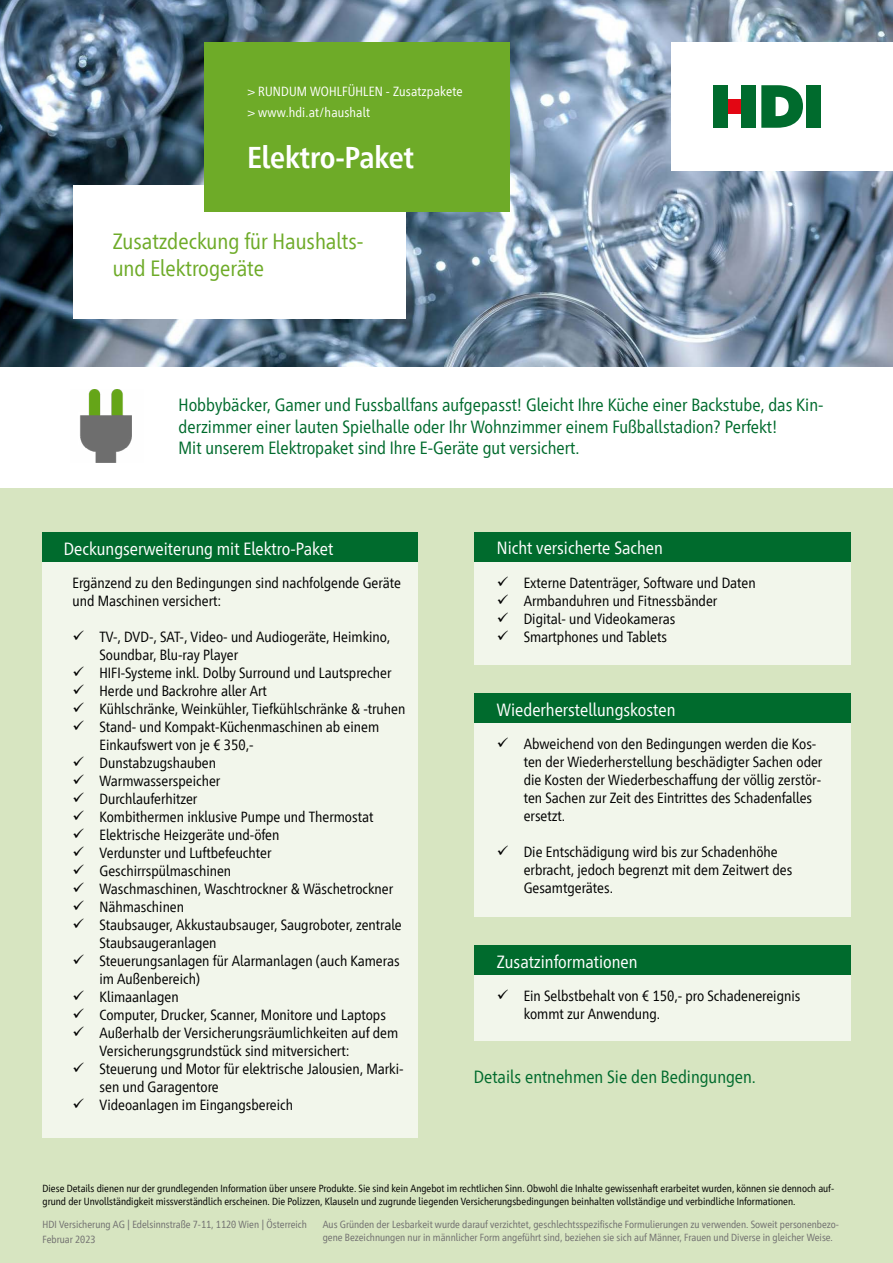
<style>
.page{position:relative;width:893px;height:1263px;background:#fff}
.page>*{position:absolute;margin:0;border:0;box-sizing:border-box;transform-origin:0 0}
.t1{font:700 30px "HDI Pro Cnd";color:#fff}
.t2{font:22.5px/27px "HDI Pro Cnd";color:#6eab28}
.t3{font:18px/21.6px "HDI Pro Cnd";color:#006b2d}
.t4{font:18px "HDI Pro Cnd";color:#fff}
.t5{font:15px/18px "HDI Pro Cnd";color:#000}
.t6{font:13.5px/21px "HDI Pro Cnd";letter-spacing:.01em;color:#fff}
.t7{font:10.5px/13.5px "HDI Pro Cnd";color:#000}
.t8{font:10.5px/12.6px "HDI Pro Cnd";color:#706f6f}
</style>
<div class="page">
<div style="left:0;top:488px;width:893px;height:775px;background:#d7e5c1"></div>
<div style="left:474px;top:559px;width:376px;height:106px;background:#f2f6eb"></div>
<div style="left:474px;top:531px;width:376px;height:30px;background:#006b2d"></div>
<div style="left:43px;top:560px;width:375px;height:577px;background:#f2f6eb"></div>
<div style="left:42px;top:532px;width:376px;height:30px;background:#006b2d"></div>
<img style="left:0;top:0;width:893px;height:366px">
<div style="left:671px;top:42px;width:222px;height:128px;background:#fff"></div>
<svg style="left:761px;top:85px;width:42px;height:43px"></svg>
<div style="left:806px;top:85px;width:15px;height:43px;background:#006b2d"></div>
<div style="left:727px;top:99px;width:14px;height:15px;background:#e30613"></div>
<div style="left:741px;top:85px;width:15px;height:43px;background:#006b2d"></div>
<div style="left:713px;top:85px;width:14px;height:43px;background:#006b2d"></div>
<div style="left:73px;top:186px;width:332px;height:133px;background:#fff"></div>
<div style="left:204px;top:42px;width:306px;height:169px;background:#6eab28"></div>
<div style="left:474px;top:721px;width:376px;height:196px;background:#f2f6eb"></div>
<div style="left:474px;top:693px;width:376px;height:30px;background:#006b2d"></div>
<img style="left:80px;top:390px;width:52px;height:72px">
<div style="left:474px;top:973px;width:376px;height:68px;background:#f2f6eb"></div>
<div style="left:474px;top:945px;width:376px;height:30px;background:#006b2d"></div>
<p class="t6" style="left:247px;top:80px;width:217px">&gt; RUNDUM WOHLFÜHLEN - Zusatzpakete &gt; www.hdi.at/haushalt</p>
<h1 class="t1" style="left:247px;top:135px;width:168px">Elektro-Paket</h1>
<h2 class="t2" style="left:113px;top:226px;width:252px">Zusatzdeckung für Haushalts&shy;und Elektrogeräte</h2>
<p class="t3" style="left:179px;top:393px;width:646px">Hobbybäcker, Gamer und Fussballfans aufgepasst! Gleicht Ihre Küche einer Backstube, das Kin&shy;derzimmer einer lauten Spielhalle oder Ihr Wohnzimmer einem Fußballstadion? Perfekt!<br>Mit unserem Elektropaket sind Ihre E-Geräte gut versichert.</p>
<p class="t4" style="left:64px;top:535px;width:271px">Deckungserweiterung mit Elektro-Paket</p>
<p class="t5" style="left:73px;top:573px;width:330px">Ergänzend zu den Bedingungen sind nachfolgende Geräte und Maschinen versichert:</p>
<p class="t5" style="left:100px;top:627px;width:307px">TV-, DVD-, SAT-, Video- und Audiogeräte, Heimkino, Soundbar, Blu-ray Player<br>HIFI-Systeme inkl. Dolby Surround und Lautsprecher Herde und Backrohre aller Art<br>Kühlschränke, Weinkühler, Tiefkühlschränke &amp; -truhen Stand- und Kompakt-Küchenmaschinen ab einem Einkaufswert von je € 350,-<br>Dunstabzugshauben<br>Warmwasserspeicher<br>Durchlauferhitzer<br>Kombithermen inklusive Pumpe und Thermostat Elektrische Heizgeräte und-öfen<br>Verdunster und Luftbefeuchter Geschirrspülmaschinen<br>Waschmaschinen, Waschtrockner &amp; Wäschetrockner Nähmaschinen<br>Staubsauger, Akkustaubsauger, Saugroboter, zentrale Staubsaugeranlagen<br>Steuerungsanlagen für Alarmanlagen (auch Kameras im Außenbereich)<br>Klimaanlagen<br>Computer, Drucker, Scanner, Monitore und Laptops Außerhalb der Versicherungsräumlichkeiten auf dem Versicherungsgrundstück sind mitversichert:<br>Steuerung und Motor für elektrische Jalousien, Marki&shy;sen und Garagentore<br>Videoanlagen im Eingangsbereich</p>
<p class="t4" style="left:497px;top:535px;width:167px">Nicht versicherte Sachen</p>
<p class="t5" style="left:524px;top:572px;width:234px">Externe Datenträger, Software und Daten<br>Armbanduhren und Fitnessbänder<br>Digital- und Videokameras<br>Smartphones und Tablets</p>
<p class="t4" style="left:497px;top:697px;width:180px">Wiederherstellungskosten</p>
<p class="t5" style="left:524px;top:734px;width:300px">Abweichend von den Bedingungen werden die Kos&shy;ten der Wiederherstellung beschädigter Sachen oder die Kosten der Wiederbeschaffung der völlig zerstör&shy;ten Sachen zur Zeit des Eintrittes des Schadenfalles ersetzt.</p>
<p class="t5" style="left:524px;top:842px;width:270px">Die Entschädigung wird bis zur Schadenhöhe erbracht, jedoch begrenzt mit dem Zeitwert des<br>Gesamtgerätes.</p>
<p class="t4" style="left:497px;top:948px;width:142px">Zusatzinformationen</p>
<p class="t5" style="left:524px;top:985px;width:278px">Ein Selbstbehalt von € 150,- pro Schadenereignis kommt zur Anwendung.</p>
<p class="t3" style="left:474px;top:1064px;width:284px">Details entnehmen Sie den Bedingungen.</p>
<p class="t7" style="left:43px;top:1180px;width:793px">Diese Details dienen nur der grundlegenden Information über unsere Produkte. Sie sind kein Angebot im rechtlichen Sinn. Obwohl die Inhalte gewissenhaft erarbeitet wurden, können sie dennoch auf&shy;grund der Unvollständigkeit missverständlich erscheinen. Die Polizzen, Klauseln und zugrunde liegenden Versicherungsbedingungen beinhalten vollständige und verbindliche Informationen.</p>
<p class="t8" style="left:323px;top:1217px;width:518px">Aus Gründen der Lesbarkeit wurde darauf verzichtet, geschlechtsspezifische Formulierungen zu verwenden. Soweit personenbezo&shy;gene Bezeichnungen nur in männlicher Form angeführt sind, beziehen sie sich auf Männer, Frauen und Diverse in gleicher Weise.</p>
<p class="t8" style="left:43px;top:1217px;width:266px;line-height:14.1px">HDI Versicherung AG | Edelsinnstraße 7-11, 1120 Wien | Österreich<br>Februar 2023</p>
</div>
